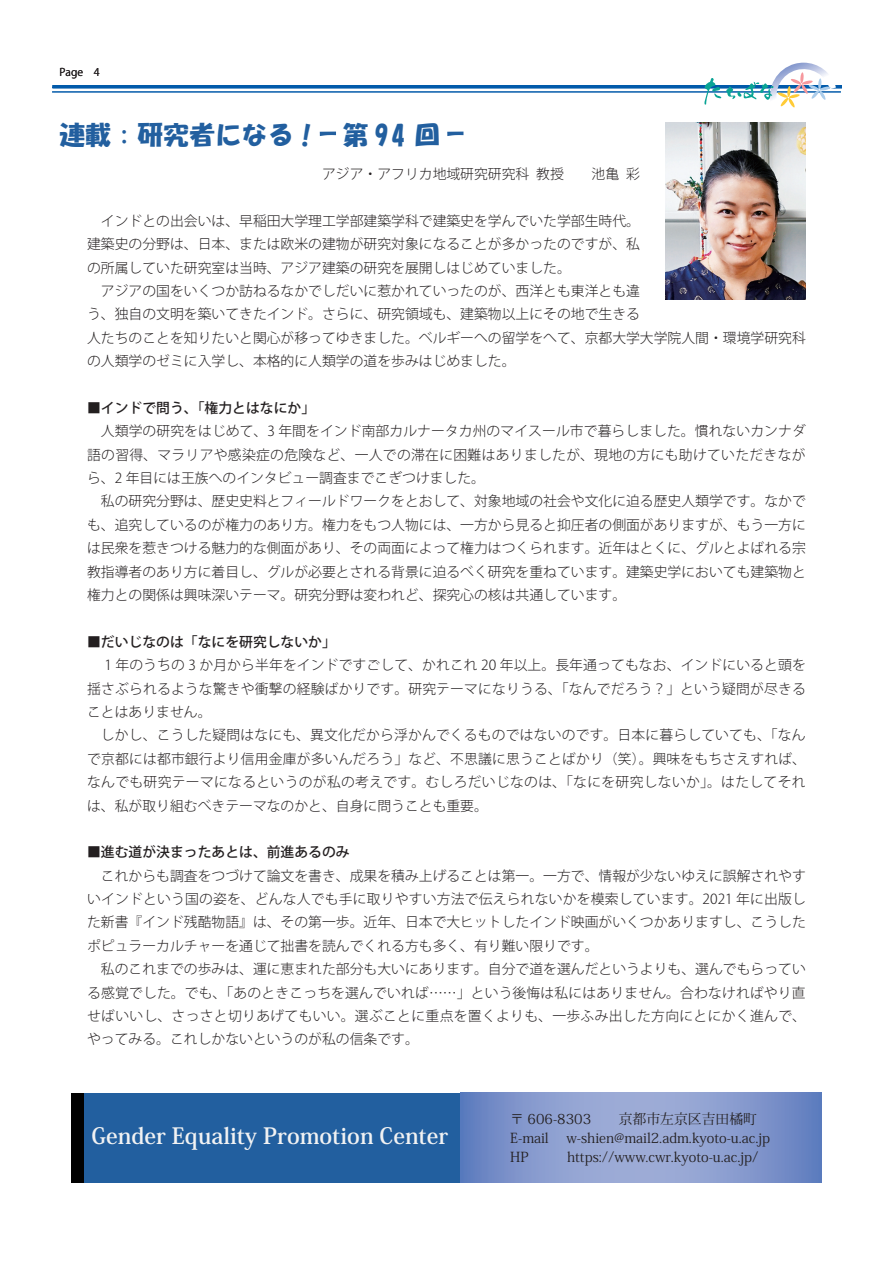
<style>
.page{position:relative;width:893px;height:1263px;background:#fff}
.page>*{position:absolute;margin:0;border:0;box-sizing:border-box;transform-origin:0 0}
.t1{font:25.5px "HG Soei Kakupoptai";letter-spacing:.02em;color:#225f9f}
.t2{font:700 22.35px "Koz Min Pro";color:#f1f2f3}
.t3{font:300 13.8px/23.4px "Koz Go Pro";color:#231f20;text-align:justify}
.t4{font:13.8px/19.2px "Koz Min Pro";color:#231f20}
.t5{font:500 13.8px "Koz Go Pro";color:#231f20}
.t6{font:10.65px "Koz Go Pro";color:#231f20}
</style>
<div class="page">
<svg style="left:320px;top:132px;width:16px;height:4px"></svg>
<svg style="left:447px;top:132px;width:16px;height:4px"></svg>
<img style="left:665px;top:122px;width:141px;height:178px">
<hr style="left:52px;top:85px;width:790px;height:3px;background:#015aaa">
<hr style="left:52px;top:91px;width:789px;height:1px;background:#015aaa">
<div style="left:72px;top:1093px;width:388px;height:89px;background:#225f9f"></div>
<div style="left:72px;top:1093px;width:12px;height:89px;background:#010101"></div>
<svg style="left:461px;top:1093px;width:360px;height:89px;background:#869acd"></svg>
<svg style="left:704px;top:63px;width:132px;height:45px"></svg>
<p class="t6" style="left:60px;top:65px;width:42px">Page　4</p>
<h1 class="t1" style="left:60px;top:122px;width:382px">連載 : 研究者になる ! 第 94 回</h1>
<p class="t3" style="left:322px;top:162px;width:319px">アジア・アフリカ地域研究研究科 教授　　池亀 彩</p>
<p class="t3" style="left:87px;top:209px;width:554px;text-indent:14px">インドとの出会いは、早稲田大学理工学部建築学科で建築史を学んでいた学部生時代。建築史の分野は、日本、または欧米の建物が研究対象になることが多かったのですが、私の所属していた研究室は当時、アジア建築の研究を展開しはじめていました。</p>
<p class="t3" style="left:87px;top:279px;width:720px;text-align:left;text-indent:14px">アジアの国をいくつか訪ねるなかでしだいに惹かれていったのが、西洋とも東洋とも違<br>う、独自の文明を築いてきたインド。さらに、研究領域も、建築物以上にその地で生きる<br>人たちのことを知りたいと関心が移ってゆきました。ベルギーへの留学をへて、京都大学大学院人間・環境学研究科の人類学のゼミに入学し、本格的に人類学の道を歩みはじめました。</p>
<p class="t5" style="left:87px;top:399px;width:230px">■インドで問う、「権力とはなにか」</p>
<p class="t3" style="left:87px;top:420px;width:720px;text-indent:14px">人類学の研究をはじめて、3 年間をインド南部カルナータカ州のマイスール市で暮らしました。慣れないカンナダ語の習得、マラリアや感染症の危険など、一人での滞在に困難はありましたが、現地の方にも助けていただきながら、2 年目には王族へのインタビュー調査までこぎつけました。</p>
<p class="t3" style="left:87px;top:490px;width:720px;text-indent:14px">私の研究分野は、歴史史料とフィールドワークをとおして、対象地域の社会や文化に迫る歴史人類学です。なかでも、追究しているのが権力のあり方。権力をもつ人物には、一方から見ると抑圧者の側面がありますが、もう一方には民衆を惹きつける魅力的な側面があり、その両面によって権力はつくられます。近年はとくに、グルとよばれる宗教指導者のあり方に着目し、グルが必要とされる背景に迫るべく研究を重ねています。建築史学においても建築物と権力との関係は興味深いテーマ。研究分野は変われど、探究心の核は共通しています。</p>
<p class="t5" style="left:87px;top:633px;width:250px">■だいじなのは「なにを研究しないか」</p>
<p class="t3" style="left:87px;top:653px;width:720px;text-indent:17px">1 年のうちの 3 か月から半年をインドですごして、かれこれ 20 年以上。長年通ってもなお、インドにいると頭を揺さぶられるような驚きや衝撃の経験ばかりです。研究テーマになりうる、「なんでだろう？」という疑問が尽きることはありません。</p>
<p class="t3" style="left:87px;top:724px;width:720px;text-indent:14px">しかし、こうした疑問はなにも、異文化だから浮かんでくるものではないのです。日本に暮らしていても、「なんで京都には都市銀行より信用金庫が多いんだろう」など、不思議に思うことばかり（笑）。興味をもちさえすれば、なんでも研究テーマになるというのが私の考えです。むしろだいじなのは、「なにを研究しないか」。はたしてそれは、私が取り組むべきテーマなのかと、自身に問うことも重要。</p>
<p class="t5" style="left:87px;top:843px;width:264px">■進む道が決まったあとは、前進あるのみ</p>
<p class="t3" style="left:87px;top:864px;width:720px;text-indent:14px">これからも調査をつづけて論文を書き、成果を積み上げることは第一。一方で、情報が少ないゆえに誤解されやすいインドという国の姿を、どんな人でも手に取りやすい方法で伝えられないかを模索しています。2021 年に出版した新書『インド残酷物語』は、その第一歩。近年、日本で大ヒットしたインド映画がいくつかありますし、こうしたポピュラーカルチャーを通じて拙書を読んでくれる方も多く、有り難い限りです。</p>
<p class="t3" style="left:87px;top:957px;width:720px;text-indent:14px">私のこれまでの歩みは、運に恵まれた部分も大いにあります。自分で道を選んだというよりも、選んでもらっている感覚でした。でも、「あのときこっちを選んでいれば……」という後悔は私にはありません。合わなければやり直せばいいし、さっさと切りあげてもいい。選ぶことに重点を置くよりも、一歩ふみ出した方向にとにかく進んで、やってみる。これしかないというのが私の信条です。</p>
<h2 class="t2" style="left:91px;top:1119px;width:358px">Gender Equality Promotion Center</h2>
<p class="t4" style="left:510px;top:1108px;width:261px">〒 606-8303　　京都市左京区吉田橘町<br>E-mail　 w-shien@mail2.adm.kyoto-u.ac.jp<br>HP</p>
<p class="t4" style="left:567px;top:1147px;width:193px">https://www.cwr.kyoto-u.ac.jp/</p>
</div>
